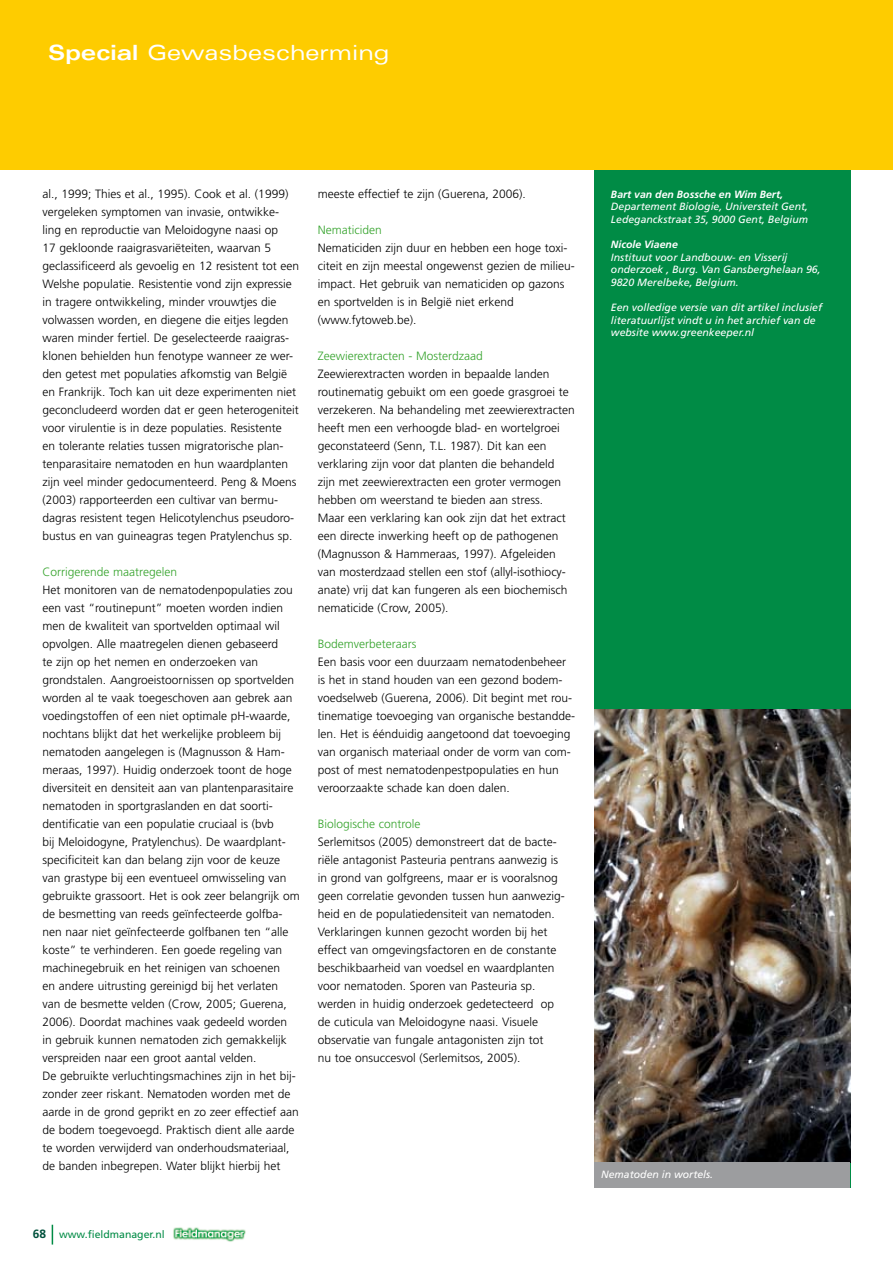
<style>
.page{position:relative;width:893px;height:1263px;background:#fff}
.page>*{position:absolute;margin:0;border:0;box-sizing:border-box;transform-origin:0 0}
.t1{font:expanded 21px "Univers";color:#fff}
.t2{font:300 12px/18px "Frutiger";color:#000}
.t3{font:300 12px "Frutiger";color:#35a32c}
.t4{font:italic 10.5px/12.6px "Frutiger";color:#fff}
.t5{font:italic 700 10.5px "Frutiger";color:#fff}
.t6{font:10.5px "Frutiger";color:#008b45}
.s1{font-weight:700}
.s2{font-weight:700;font-size:12px;color:#00513c}
</style>
<div class="page">
<svg style="left:52px;top:1225px;width:1px;height:19px"></svg>
<img style="left:173px;top:1227px;width:73px;height:15px">
<div style="left:594px;top:170px;width:256px;height:1018px;background:#008b45"></div>
<img style="left:595px;top:709px;width:255px;height:453px">
<div style="left:594px;top:1162px;width:256px;height:26px;background:#9c9d9f"></div>
<div style="left:0;top:0;width:893px;height:170px;background:#fecc00"></div>
<h1 class="t1" style="left:48px;top:40px;width:343px"><span class="s1">Special</span> Gewasbescherming</h1>
<p class="t2" style="left:43px;top:185px;width:258px">al., 1999; Thies et al., 1995). Cook et al. (1999) vergeleken symptomen van invasie, ontwikke&shy;ling en reproductie van Meloidogyne naasi op<br>17 gekloonde raaigrasvariëteiten, waarvan 5 geclassificeerd als gevoelig en 12 resistent tot een Welshe populatie. Resistentie vond zijn expressie in tragere ontwikkeling, minder vrouwtjes die volwassen worden, en diegene die eitjes legden waren minder fertiel. De geselecteerde raaigras&shy;klonen behielden hun fenotype wanneer ze wer&shy;den getest met populaties afkomstig van België en Frankrijk. Toch kan uit deze experimenten niet geconcludeerd worden dat er geen heterogeniteit voor virulentie is in deze populaties. Resistente<br>en tolerante relaties tussen migratorische plan&shy;tenparasitaire nematoden en hun waardplanten zijn veel minder gedocumenteerd. Peng &amp; Moens (2003) rapporteerden een cultivar van bermu&shy;dagras resistent tegen Helicotylenchus pseudoro&shy;bustus en van guineagras tegen Pratylenchus sp.</p>
<p class="t3" style="left:43px;top:565px;width:136px">Corrigerende maatregelen</p>
<p class="t2" style="left:43px;top:581px;width:259px">Het monitoren van de nematodenpopulaties zou een vast “routinepunt” moeten worden indien men de kwaliteit van sportvelden optimaal wil opvolgen. Alle maatregelen dienen gebaseerd<br>te zijn op het nemen en onderzoeken van grondstalen. Aangroeistoornissen op sportvelden worden al te vaak toegeschoven aan gebrek aan voedingstoffen of een niet optimale pH-waarde, nochtans blijkt dat het werkelijke probleem bij nematoden aangelegen is (Magnusson &amp; Ham&shy;meraas, 1997). Huidig onderzoek toont de hoge diversiteit en densiteit aan van plantenparasitaire nematoden in sportgraslanden en dat soorti&shy;dentificatie van een populatie cruciaal is (bvb<br>bij Meloidogyne, Pratylenchus). De waardplant&shy;specificiteit kan dan belang zijn voor de keuze van grastype bij een eventueel omwisseling van gebruikte grassoort. Het is ook zeer belangrijk om de besmetting van reeds geïnfecteerde golfba&shy;nen naar niet geïnfecteerde golfbanen ten “alle koste” te verhinderen. Een goede regeling van machinegebruik en het reinigen van schoenen<br>en andere uitrusting gereinigd bij het verlaten<br>van de besmette velden (Crow, 2005; Guerena, 2006). Doordat machines vaak gedeeld worden<br>in gebruik kunnen nematoden zich gemakkelijk verspreiden naar een groot aantal velden.<br>De gebruikte verluchtingsmachines zijn in het bij&shy;zonder zeer riskant. Nematoden worden met de aarde in de grond geprikt en zo zeer effectief aan de bodem toegevoegd. Praktisch dient alle aarde te worden verwijderd van onderhoudsmateriaal, de banden inbegrepen. Water blijkt hierbij het</p>
<p class="t2" style="left:318px;top:185px;width:209px">meeste effectief te zijn (Guerena, 2006).</p>
<p class="t3" style="left:318px;top:223px;width:65px">Nematiciden</p>
<p class="t2" style="left:318px;top:239px;width:259px">Nematiciden zijn duur en hebben een hoge toxi&shy;citeit en zijn meestal ongewenst gezien de milieu&shy;impact. Het gebruik van nematiciden op gazons en sportvelden is in België niet erkend (www.fytoweb.be).</p>
<p class="t3" style="left:318px;top:349px;width:166px">Zeewierextracten - Mosterdzaad</p>
<p class="t2" style="left:318px;top:365px;width:258px">Zeewierextracten worden in bepaalde landen routinematig gebuikt om een goede grasgroei te verzekeren. Na behandeling met zeewierextracten heeft men een verhoogde blad- en wortelgroei geconstateerd (Senn, T.L. 1987). Dit kan een verklaring zijn voor dat planten die behandeld zijn met zeewierextracten een groter vermogen hebben om weerstand te bieden aan stress.<br>Maar een verklaring kan ook zijn dat het extract een directe inwerking heeft op de pathogenen (Magnusson &amp; Hammeraas, 1997). Afgeleiden van mosterdzaad stellen een stof (allyl-isothiocy&shy;anate) vrij dat kan fungeren als een biochemisch nematicide (Crow, 2005).</p>
<p class="t3" style="left:318px;top:637px;width:100px">Bodemverbeteraars</p>
<p class="t2" style="left:318px;top:653px;width:259px">Een basis voor een duurzaam nematodenbeheer is het in stand houden van een gezond bodem&shy;voedselweb (Guerena, 2006). Dit begint met rou&shy;tinematige toevoeging van organische bestandde&shy;len. Het is éénduidig aangetoond dat toevoeging van organisch materiaal onder de vorm van com&shy;post of mest nematodenpestpopulaties en hun veroorzaakte schade kan doen dalen.</p>
<p class="t3" style="left:318px;top:817px;width:104px">Biologische controle</p>
<p class="t2" style="left:318px;top:833px;width:248px">Serlemitsos (2005) demonstreert dat de bacte&shy;riële antagonist Pasteuria pentrans aanwezig is in grond van golfgreens, maar er is vooralsnog geen correlatie gevonden tussen hun aanwezig&shy;heid en de populatiedensiteit van nematoden.<br>Verklaringen kunnen gezocht worden bij het effect van omgevingsfactoren en de constante beschikbaarheid van voedsel en waardplanten voor nematoden. Sporen van Pasteuria sp. werden in huidig onderzoek gedetecteerd op de cuticula van Meloidogyne naasi. Visuele observatie van fungale antagonisten zijn tot<br>nu toe onsuccesvol (Serlemitsos, 2005).</p>
<p class="t6" style="left:33px;top:1228px;width:133px"><span class="s2">68</span> www.fieldmanager.nl</p>
<p class="t5" style="left:611px;top:188px;width:174px">Bart van den Bossche en Wim Bert,</p>
<p class="t4" style="left:611px;top:200px;width:199px">Departement Biologie, Universteit Gent,<br>Ledeganckstraat 35, 9000 Gent, Belgium</p>
<p class="t5" style="left:611px;top:238px;width:68px">Nicole Viaene</p>
<p class="t4" style="left:611px;top:251px;width:211px">Instituut voor Landbouw- en Visserij onderzoek , Burg. Van Gansberghelaan 96,<br>9820 Merelbeke, Belgium.</p>
<p class="t4" style="left:611px;top:301px;width:213px">Een volledige versie van dit artikel inclusief literatuurlijst vindt u in het archief van de website www.greenkeeper.nl</p>
<p class="t4" style="left:601px;top:1168px;width:114px">Nematoden in wortels.</p>
</div>
